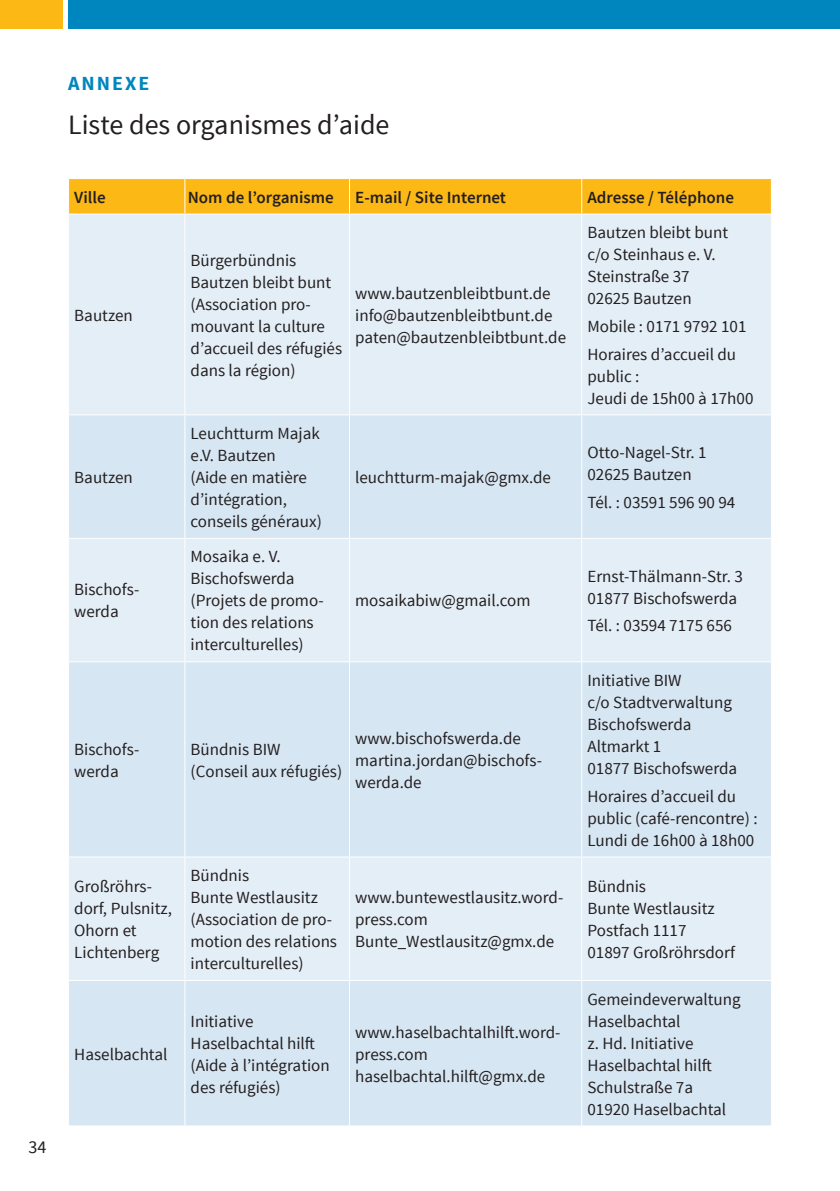
<style>
.page{position:relative;width:840px;height:1191px;background:#fff}
.page>*{position:absolute;margin:0;border:0;box-sizing:border-box;transform-origin:0 0}
.t1{font:28px "Source Sans Pro";color:#231f20}
.t2{font:700 20px "Source Sans Pro";letter-spacing:.1em;color:#0086be}
.t3{font:18px "Source Sans Pro";color:#231f20}
.t4{font:17px/22px "Source Sans Pro";color:#231f20}
.t5{font:600 17px "Source Sans Pro";color:#231f20}
</style>
<div class="page">
<div style="left:69px;top:179px;width:701px;height:34px;background:#fcb814"></div>
<div style="left:69px;top:214px;width:701px;height:200px;background:#e4eef7"></div>
<svg style="left:69px;top:415px;width:701px;height:710px;background:#dbe8f4"></svg>
<hr style="left:184px;top:214px;width:1px;height:200px;background:#fff">
<hr style="left:349px;top:214px;width:1px;height:200px;background:#fff">
<hr style="left:581px;top:214px;width:1px;height:200px;background:#fff">
<hr style="left:184px;top:179px;width:1px;height:34px;background:#fff">
<hr style="left:349px;top:179px;width:1px;height:34px;background:#fff">
<hr style="left:581px;top:179px;width:1px;height:34px;background:#fff">
<hr style="left:184px;top:415px;width:1px;height:123px;background:#fff">
<hr style="left:349px;top:415px;width:1px;height:123px;background:#fff">
<hr style="left:581px;top:415px;width:1px;height:123px;background:#fff">
<hr style="left:68px;top:538px;width:117px;height:1px;background:#fff">
<hr style="left:184px;top:539px;width:1px;height:122px;background:#fff">
<hr style="left:185px;top:538px;width:164px;height:1px;background:#fff">
<hr style="left:349px;top:539px;width:1px;height:122px;background:#fff">
<hr style="left:349px;top:538px;width:232px;height:1px;background:#fff">
<hr style="left:581px;top:539px;width:1px;height:122px;background:#fff">
<hr style="left:581px;top:538px;width:190px;height:1px;background:#fff">
<hr style="left:68px;top:661px;width:117px;height:1px;background:#fff">
<hr style="left:184px;top:662px;width:1px;height:194px;background:#fff">
<hr style="left:185px;top:661px;width:164px;height:1px;background:#fff">
<hr style="left:349px;top:662px;width:1px;height:194px;background:#fff">
<hr style="left:349px;top:661px;width:232px;height:1px;background:#fff">
<hr style="left:581px;top:662px;width:1px;height:194px;background:#fff">
<hr style="left:581px;top:661px;width:190px;height:1px;background:#fff">
<hr style="left:68px;top:856px;width:117px;height:1px;background:#fff">
<hr style="left:184px;top:857px;width:1px;height:123px;background:#fff">
<hr style="left:185px;top:856px;width:164px;height:1px;background:#fff">
<hr style="left:349px;top:857px;width:1px;height:123px;background:#fff">
<hr style="left:349px;top:856px;width:232px;height:1px;background:#fff">
<hr style="left:581px;top:857px;width:1px;height:123px;background:#fff">
<hr style="left:581px;top:856px;width:190px;height:1px;background:#fff">
<hr style="left:68px;top:980px;width:117px;height:1px;background:#fff">
<hr style="left:184px;top:981px;width:1px;height:144px;background:#fff">
<hr style="left:185px;top:980px;width:164px;height:1px;background:#fff">
<hr style="left:349px;top:981px;width:1px;height:144px;background:#fff">
<hr style="left:349px;top:980px;width:232px;height:1px;background:#fff">
<hr style="left:581px;top:981px;width:1px;height:144px;background:#fff">
<hr style="left:581px;top:980px;width:190px;height:1px;background:#fff">
<div style="left:68px;top:0;width:771px;height:28px;background:#0086be"></div>
<div style="left:0;top:0;width:62px;height:28px;background:#fcb814"></div>
<p class="t3" style="left:28px;top:1136px;width:19px">34</p>
<p class="t2" style="left:68px;top:71px;width:83px">ANNEXE</p>
<h1 class="t1" style="left:68px;top:107px;width:323px">Liste des organismes d’aide</h1>
<p class="t5" style="left:74px;top:186px;width:33px">Ville</p>
<p class="t5" style="left:188px;top:186px;width:147px">Nom de l’organisme</p>
<p class="t5" style="left:355px;top:186px;width:152px">E-mail / Site Internet</p>
<p class="t5" style="left:587px;top:186px;width:148px">Adresse / Téléphone</p>
<p class="t4" style="left:74px;top:304px;width:60px">Bautzen</p>
<p class="t4" style="left:74px;top:466px;width:60px">Bautzen</p>
<p class="t4" style="left:74px;top:579px;width:66px">Bischofs&shy;werda</p>
<p class="t4" style="left:190px;top:249px;width:153px">Bürgerbündnis<br>Bautzen bleibt bunt (Association pro&shy;mouvant la culture d’accueil des réfugiés dans la région)</p>
<p class="t4" style="left:355px;top:282px;width:212px">www.bautzenbleibtbunt.de info@bautzenbleibtbunt.de paten@bautzenbleibtbunt.de</p>
<p class="t4" style="left:190px;top:422px;width:133px">Leuchtturm Majak e.V. Bautzen<br>(Aide en matière d’intégration, conseils généraux)</p>
<p class="t4" style="left:190px;top:546px;width:134px">Mosaika e. V.<br>Bischofswerda (Projets de promo&shy;tion des relations interculturelles)</p>
<p class="t4" style="left:355px;top:466px;width:197px">leuchtturm-majak@gmx.de</p>
<p class="t4" style="left:355px;top:590px;width:177px">mosaikabiw@gmail.com</p>
<p class="t4" style="left:74px;top:738px;width:66px">Bischofs&shy;werda</p>
<p class="t4" style="left:190px;top:738px;width:153px">Bündnis BIW (Conseil aux réfugiés)</p>
<p class="t4" style="left:355px;top:727px;width:188px">www.bischofswerda.de martina.jordan@bischofs&shy;werda.de</p>
<p class="t4" style="left:587px;top:222px;width:142px">Bautzen bleibt bunt c/o Steinhaus e. V.<br>Steinstraße 37<br>02625 Bautzen</p>
<p class="t4" style="left:587px;top:313px;width:160px;line-height:27.6px">Mobile : 0171 9792 101<br>Horaires d’accueil du</p>
<p class="t4" style="left:587px;top:365px;width:167px">public :<br>Jeudi de 15h00 à 17h00</p>
<p class="t4" style="left:587px;top:442px;width:121px">Otto-Nagel-Str. 1<br>02625 Bautzen</p>
<p class="t4" style="left:587px;top:491px;width:149px">Tél. : 03591 596 90 94</p>
<p class="t4" style="left:587px;top:565px;width:157px">Ernst-Thälmann-Str. 3<br>01877 Bischofswerda</p>
<p class="t4" style="left:587px;top:615px;width:146px">Tél. : 03594 7175 656</p>
<p class="t4" style="left:587px;top:669px;width:151px">Initiative BIW<br>c/o Stadtverwaltung<br>Bischofswerda<br>Altmarkt 1<br>01877 Bischofswerda</p>
<p class="t4" style="left:587px;top:785px;width:171px">Horaires d’accueil du public (café-rencontre) :<br>Lundi de 16h00 à 18h00</p>
<p class="t4" style="left:74px;top:875px;width:99px">Großröhrs&shy;dorf, Pulsnitz,<br>Ohorn et<br>Lichtenberg</p>
<p class="t4" style="left:190px;top:864px;width:148px">Bündnis<br>Bunte Westlausitz (Association de pro&shy;motion des relations interculturelles)</p>
<p class="t4" style="left:355px;top:886px;width:209px">www.buntewestlausitz.word&shy;press.com<br>Bunte_Westlausitz@gmx.de</p>
<p class="t4" style="left:587px;top:875px;width:149px">Bündnis<br>Bunte Westlausitz<br>Postfach 1117<br>01897 Großröhrsdorf</p>
<p class="t4" style="left:74px;top:1043px;width:95px">Haselbachtal</p>
<p class="t4" style="left:190px;top:1010px;width:141px">Initiative<br>Haselbachtal hilft (Aide à l’intégration des réfugiés)</p>
<p class="t4" style="left:355px;top:1021px;width:207px">www.haselbachtalhilft.word&shy;press.com haselbachtal.hilft@gmx.de</p>
<p class="t4" style="left:587px;top:988px;width:155px">Gemeindeverwaltung<br>Haselbachtal<br>z. Hd. Initiative<br>Haselbachtal hilft<br>Schulstraße 7a<br>01920 Haselbachtal</p>
</div>
